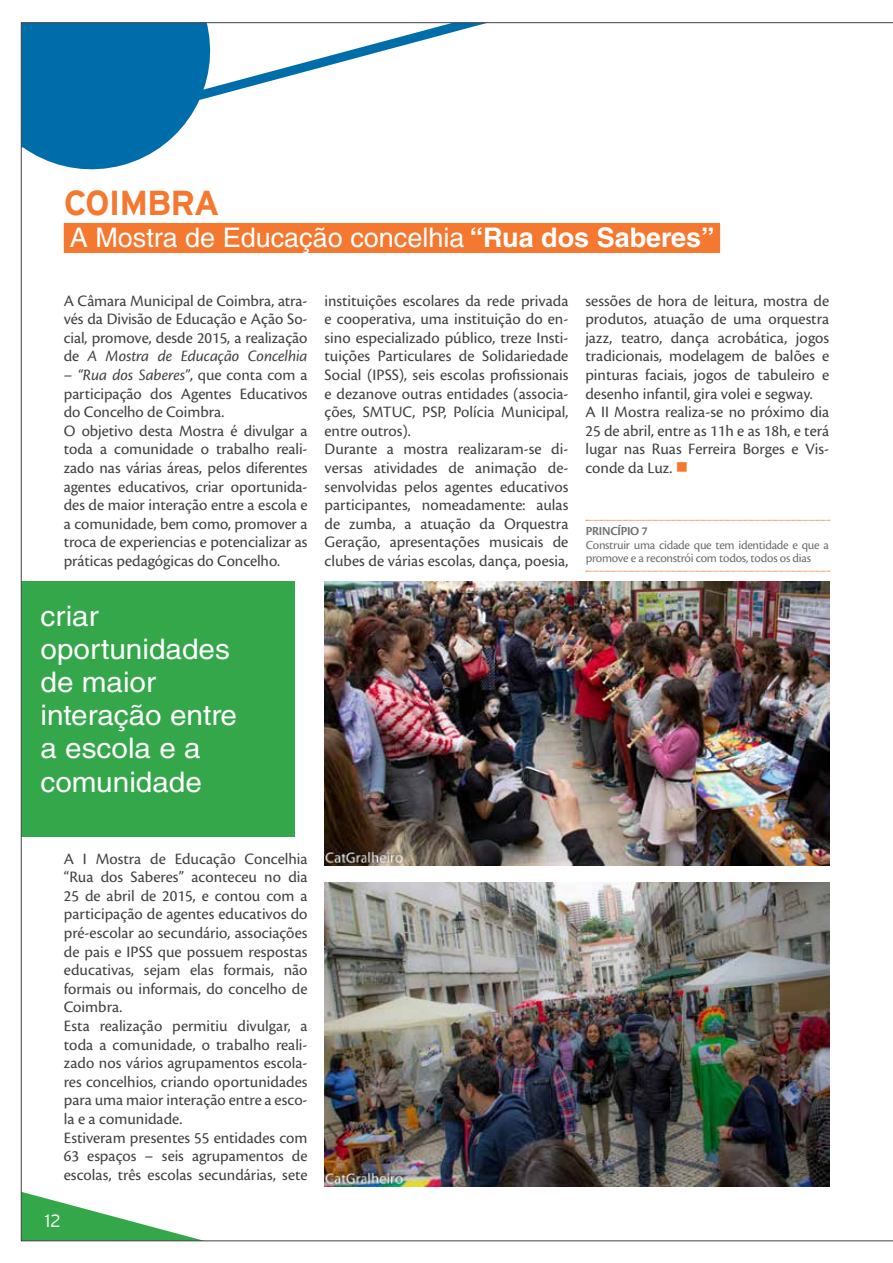
<style>
.page{position:relative;width:893px;height:1263px;background:#fff}
.page>*{position:absolute;margin:0;border:0;box-sizing:border-box;transform-origin:0 0}
.t1{font:700 34.5px "Interstate";color:#f47830}
.t2{font:28.35px/33.2px "Helvetica LT Std";color:#fff;scale:1.05 1}
.t3{font:27px "Helvetica LT Std";color:#fff}
.t4{font:300 18px "Interstate";color:#fff}
.t5{font:16.5px/18.6px "Cronos Pro";color:#414042}
.t6{font:12.75px/13.5px "Cronos Pro";letter-spacing:-.02em;color:#6d6e71}
.t7{font:600 12.75px "Cronos Pro";color:#6d6e71}
.s1{font-weight:700}
.s2{font-style:italic}
.s3{color:#f47830}
</style>
<div class="page">
<img style="left:20px;top:22px;width:873px;height:1220px">
<h1 class="t1" style="left:64px;top:183px;width:45px">COIMBRA</h1>
<h3 class="t3" style="left:70px;top:222px;width:646px">A Mostra de Educação concelhia <span class="s1">“Rua dos Saberes”</span></h3>
<p class="t5" style="left:64px;top:291px;width:245px;text-align:justify">A Câmara Municipal de Coimbra, atra‑ vés da Divisão de Educação e Ação So‑ cial, promove, desde 2015, a realização de <span class="s2">A Mostra de Educação Concelhia</span></p>
<p class="t5" style="left:64px;top:366px;width:245px"><span class="s2">– “Rua dos Saberes”</span>, que conta com a participação dos Agentes Educativos do Concelho de Coimbra.<br>O objetivo desta Mostra é divulgar a toda a comunidade o trabalho reali‑ zado nas várias áreas, pelos diferentes agentes educativos, criar oportunida‑ des de maior interação entre a escola e a comunidade, bem como, promover a troca de experiencias e potencializar as práticas pedagógicas do Concelho.</p>
<h2 class="t2" style="left:41px;top:599px;width:189px">criar oportunidades de maior interação entre a escola e a comunidade</h2>
<p class="t5" style="left:325px;top:291px;width:245px">instituições escolares da rede privada e cooperativa, uma instituição do en‑ sino especializado público, treze Insti‑ tuições Particulares de Solidariedade Social (IPSS), seis escolas profissionais e dezanove outras entidades (associa‑ ções, SMTUC, PSP, Polícia Municipal, entre outros).<br>Durante a mostra realizaram‑se di‑ versas atividades de animação de‑ senvolvidas pelos agentes educativos participantes, nomeadamente: aulas de zumba, a atuação da Orquestra Geração, apresentações musicais de clubes de várias escolas, dança, poesia,</p>
<p class="t5" style="left:585px;top:291px;width:245px">sessões de hora de leitura, mostra de produtos, atuação de uma orquestra jazz, teatro, dança acrobática, jogos tradicionais, modelagem de balões e pinturas faciais, jogos de tabuleiro e desenho infantil, gira volei e segway.<br>A II Mostra realiza‑se no próximo dia 25 de abril, entre as 11h e as 18h, e terá lugar nas Ruas Ferreira Borges e Vis‑ conde da Luz. <span class="s3">■</span></p>
<p class="t7" style="left:586px;top:524px;width:14px">PRINC</p>
<p class="t7" style="left:618px;top:524px;width:32px">ÍPIO 7</p>
<p class="t6" style="left:586px;top:538px;width:245px">Construir uma cidade que tem identidade e que a promove e a reconstrói com todos, todos os dias</p>
<p class="t5" style="left:64px;top:849px;width:245px">A I Mostra de Educação Concelhia “Rua dos Saberes” aconteceu no dia 25 de abril de 2015, e contou com a participação de agentes educativos do pré‑escolar ao secundário, associações de pais e IPSS que possuem respostas educativas, sejam elas formais, não formais ou informais, do concelho de Coimbra.<br>Esta realização permitiu divulgar, a toda a comunidade, o trabalho reali‑ zado nos vários agrupamentos escola‑ res concelhios, criando oportunidades para uma maior interação entre a esco‑ la e a comunidade.<br>Estiveram presentes 55 entidades com 63 espaços – seis agrupamentos de escolas, três escolas secundárias, sete</p>
<p class="t4" style="left:45px;top:1210px;width:17px">12</p>
</div>
